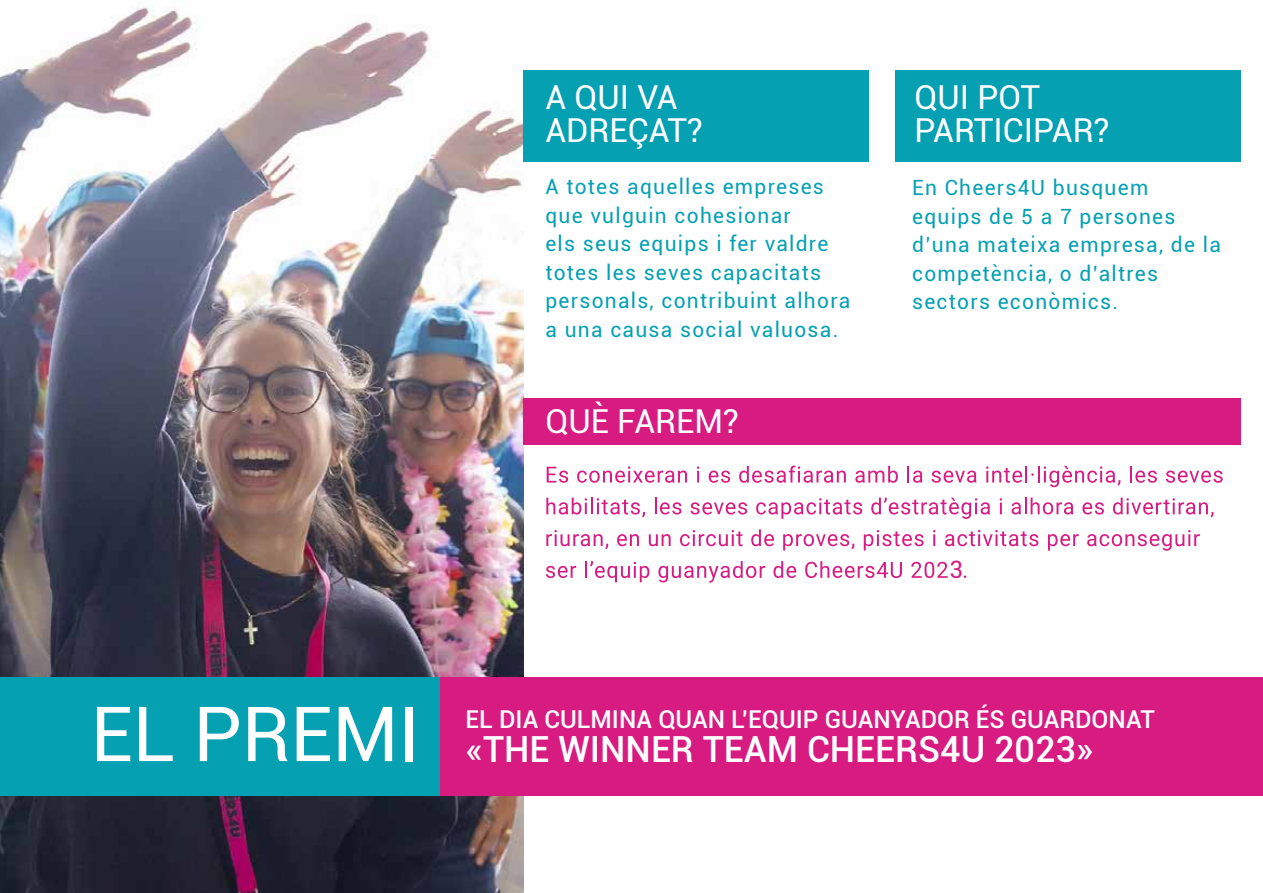
<style>
.page{position:relative;width:1263px;height:893px;background:#fff}
.page>*{position:absolute;margin:0;border:0;box-sizing:border-box;transform-origin:0 0}
.t1{font:76.2px "Roboto";color:#fff}
.t2{font:500 36px "Roboto";color:#fff}
.t3{font:33px/33px "Roboto";color:#fff}
.t4{font:500 24.6px "Roboto";color:#fff}
.t5{font:24px "Roboto";color:#d81b81}
.t6{font:21px/28.5px "Roboto";letter-spacing:.06em;color:#05a0b2}
</style>
<div class="page">
<img style="left:0;top:6px;width:523px;height:887px">
<div style="left:523px;top:70px;width:346px;height:92px;background:#05a0b2"></div>
<div style="left:895px;top:70px;width:346px;height:92px;background:#05a0b2"></div>
<div style="left:523px;top:398px;width:718px;height:47px;background:#d81b81"></div>
<div style="left:367px;top:677px;width:896px;height:119px;background:#d81b81"></div>
<div style="left:0;top:677px;width:439px;height:119px;background:#05a0b2"></div>
<svg style="left:547px;top:467px;width:21px;height:16px"></svg>
<svg style="left:577px;top:466px;width:110px;height:17px"></svg>
<svg style="left:697px;top:466px;width:2px;height:16px"></svg>
<svg style="left:709px;top:471px;width:21px;height:12px"></svg>
<svg style="left:739px;top:466px;width:107px;height:17px"></svg>
<svg style="left:855px;top:466px;width:43px;height:17px"></svg>
<svg style="left:907px;top:466px;width:15px;height:17px"></svg>
<svg style="left:932px;top:471px;width:44px;height:12px"></svg>
<svg style="left:986px;top:466px;width:134px;height:21px"></svg>
<svg style="left:1130px;top:466px;width:27px;height:17px"></svg>
<svg style="left:1166px;top:471px;width:56px;height:12px"></svg>
<svg style="left:546px;top:498px;width:99px;height:19px"></svg>
<svg style="left:655px;top:498px;width:26px;height:16px"></svg>
<svg style="left:690px;top:502px;width:57px;height:12px"></svg>
<svg style="left:756px;top:498px;width:106px;height:21px"></svg>
<svg style="left:871px;top:498px;width:119px;height:21px"></svg>
<svg style="left:1000px;top:498px;width:2px;height:16px"></svg>
<svg style="left:1012px;top:498px;width:61px;height:16px"></svg>
<svg style="left:1082px;top:502px;width:22px;height:12px"></svg>
<svg style="left:1113px;top:498px;width:100px;height:19px"></svg>
<svg style="left:546px;top:530px;width:62px;height:19px"></svg>
<svg style="left:617px;top:534px;width:22px;height:12px"></svg>
<svg style="left:649px;top:534px;width:22px;height:12px"></svg>
<svg style="left:680px;top:530px;width:62px;height:16px"></svg>
<svg style="left:751px;top:529px;width:23px;height:17px"></svg>
<svg style="left:783px;top:534px;width:71px;height:17px"></svg>
<svg style="left:864px;top:530px;width:59px;height:21px"></svg>
<svg style="left:933px;top:530px;width:2px;height:16px"></svg>
<svg style="left:945px;top:530px;width:93px;height:16px"></svg>
<svg style="left:1048px;top:534px;width:31px;height:17px"></svg>
<svg style="left:1087px;top:530px;width:113px;height:21px"></svg>
<svg style="left:546px;top:566px;width:30px;height:12px"></svg>
<svg style="left:585px;top:561px;width:64px;height:21px"></svg>
<svg style="left:658px;top:561px;width:107px;height:22px"></svg>
<svg style="left:773px;top:561px;width:23px;height:17px"></svg>
<svg style="left:805px;top:561px;width:97px;height:17px"></svg>
<svg style="left:911px;top:562px;width:37px;height:16px"></svg>
<h1 class="t1" style="left:91px;top:681px;width:331px">EL PREMI</h1>
<h3 class="t3" style="left:545px;top:79px;width:159px">A QUI VA<br>ADREÇAT?</h3>
<h3 class="t3" style="left:914px;top:79px;width:196px">QUI POT<br>PARTICIPAR?</h3>
<p class="t6" style="left:545px;top:172px;width:307px">A totes aquelles empreses que vulguin cohesionar<br>els seus equips i fer valdre totes les seves capacitats personals, contribuint alhora a una causa social valuosa.</p>
<p class="t6" style="left:912px;top:173px;width:310px">En Cheers4U busquem equips de 5 a 7 persones d’una mateixa empresa, de la competència, o d’altres sectors econòmics.</p>
<h3 class="t3" style="left:545px;top:403px;width:195px">QUÈ FAREM?</h3>
<p class="t5" style="left:949px;top:553px;width:15px">3</p>
<p class="t4" style="left:466px;top:701px;width:691px">EL DIA CULMINA QUAN L’EQUIP GUANYADOR ÉS GUARDONAT</p>
<h2 class="t2" style="left:466px;top:724px;width:629px">«THE WINNER TEAM CHEERS4U 2023»</h2>
</div>
